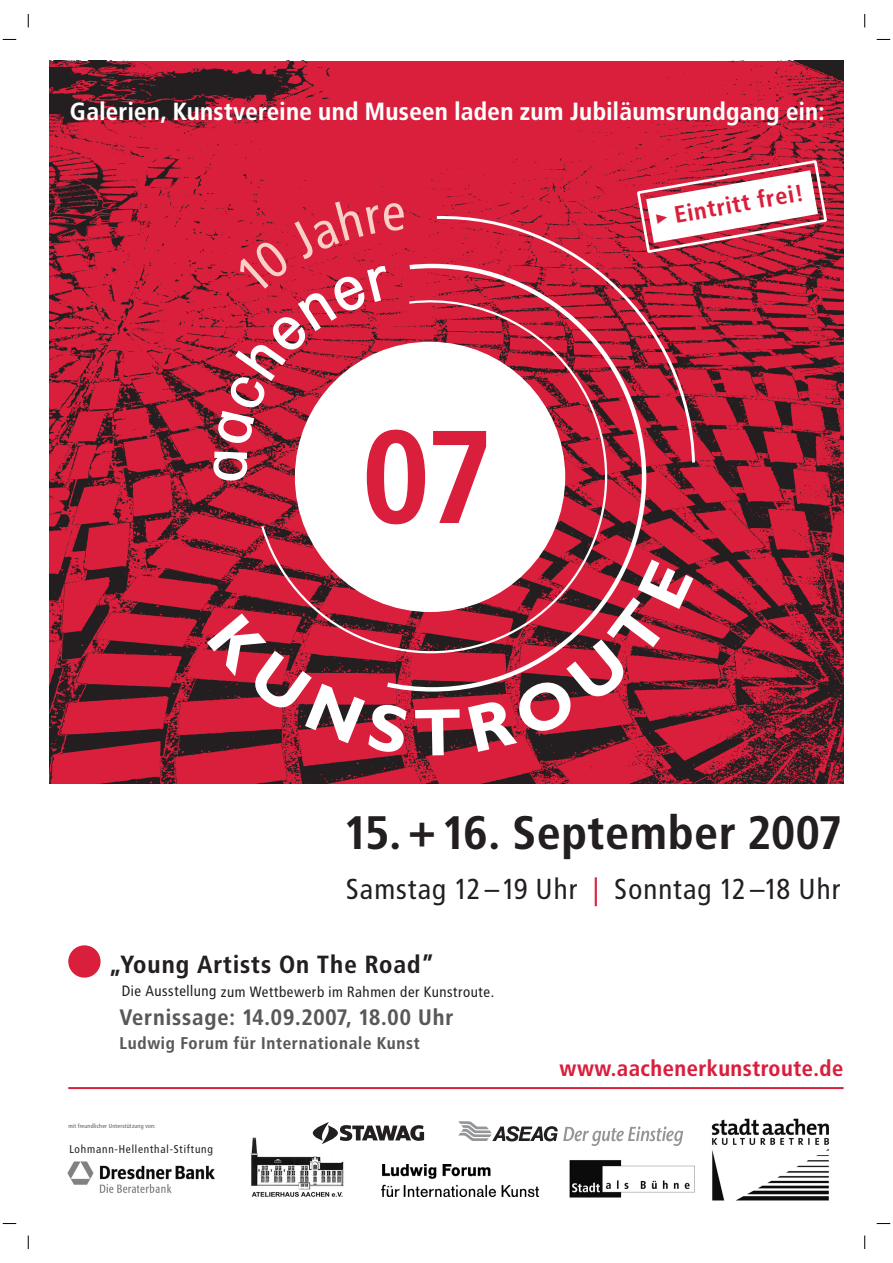
<style>
.page{position:relative;width:893px;height:1263px;background:#fff}
.page>*{position:absolute;margin:0;border:0;box-sizing:border-box;transform-origin:0 0}
.t1{font:700 131.85px "Transit";color:#da1f3d}
.t2{font:700 46.95px "Transit";color:#231f20}
.t3{font:28.8px "Transit";color:#231f20}
.t4{font:700 24.9px "Transit";letter-spacing:-.01em;color:#fff}
.t5{font:700 24.9px "Transit";letter-spacing:.02em;color:#231f20}
.t6{font:700 23.7px "Transit";color:#da1f3d}
.t7{font:700 22.35px "Transit";letter-spacing:.02em;color:#57585a}
.t8{font:700 22.35px "Transit";color:#da1f3d}
.t9{font:700 16.95px "Transit";letter-spacing:.02em;color:#57585a}
.t10{font:14.85px "Transit";color:#231f20}
.t11{font:11.4px "Transit";letter-spacing:.03em;color:#231f20}
.t12{font:6px "Transit";color:#57585a}
.s1{color:#da1f3d}
</style>
<div class="page">
<svg style="left:3px;top:1223px;width:13px;height:1px"></svg>
<svg style="left:28px;top:1236px;width:1px;height:13px"></svg>
<svg style="left:3px;top:39px;width:13px;height:1px"></svg>
<svg style="left:28px;top:14px;width:1px;height:13px"></svg>
<svg style="left:877px;top:39px;width:13px;height:1px"></svg>
<svg style="left:864px;top:14px;width:1px;height:13px"></svg>
<svg style="left:877px;top:1223px;width:13px;height:1px"></svg>
<svg style="left:864px;top:1236px;width:1px;height:13px"></svg>
<img style="left:250px;top:1132px;width:94px;height:65px">
<img style="left:49px;top:61px;width:794px;height:723px">
<div style="left:68px;top:945px;width:33px;height:33px;background:#da1f3d;border-radius:50%"></div>
<svg style="left:458px;top:1121px;width:225px;height:25px"></svg>
<svg style="left:313px;top:1122px;width:111px;height:22px"></svg>
<hr style="left:68px;top:1087px;width:775px;height:2px;background:#da1f3d">
<svg style="left:207px;top:613px;width:199px;height:140px"></svg>
<svg style="left:415px;top:709px;width:45px;height:46px"></svg>
<svg style="left:468px;top:560px;width:225px;height:192px"></svg>
<svg style="left:434px;top:215px;width:262px;height:251px;background:#c22841"></svg>
<svg style="left:259px;top:482px;width:123px;height:198px"></svg>
<svg style="left:382px;top:262px;width:266px;height:432px"></svg>
<img style="left:67px;top:1161px;width:148px;height:32px">
<img style="left:711px;top:1118px;width:119px;height:83px">
<img style="left:382px;top:1164px;width:156px;height:32px">
<img style="left:569px;top:1160px;width:126px;height:38px">
<svg style="left:635px;top:158px;width:194px;height:97px"></svg>
<svg style="left:212px;top:198px;width:193px;height:284px"></svg>
<p class="t4" style="left:70px;top:99px;width:757px">Galerien, Kunstvereine und Museen laden zum Jubiläumsrundgang ein:</p>
<h1 class="t1" style="left:363px;top:416px;width:134px">07</h1>
<p class="t6" style="left:653px;top:208px;width:153px;rotate:-10deg">&gt; Eintritt frei!</p>
<h2 class="t2" style="left:345px;top:811px;width:499px">15.+16. September 2007</h2>
<p class="t3" style="left:346px;top:876px;width:497px">Samstag 12–19 Uhr <span class="s1">|</span> Sonntag 12–18 Uhr</p>
<p class="t5" style="left:109px;top:953px;width:328px">„Young Artists On The Road”</p>
<p class="t10" style="left:122px;top:985px;width:375px">Die Ausstellung zum Wettbewerb im Rahmen der Kunstroute.</p>
<p class="t7" style="left:119px;top:1007px;width:336px">Vernissage: 14.09.2007, 18.00 Uhr</p>
<p class="t9" style="left:119px;top:1035px;width:302px">Ludwig Forum für Internationale Kunst</p>
<p class="t12" style="left:68px;top:1123px;width:89px">mit freundlicher Unterstützung von:</p>
<p class="t11" style="left:69px;top:1144px;width:146px">Lohmann-Hellenthal-Stiftung</p>
<p class="t8" style="left:559px;top:1058px;width:286px">www.aachenerkunstroute.de</p>
</div>
